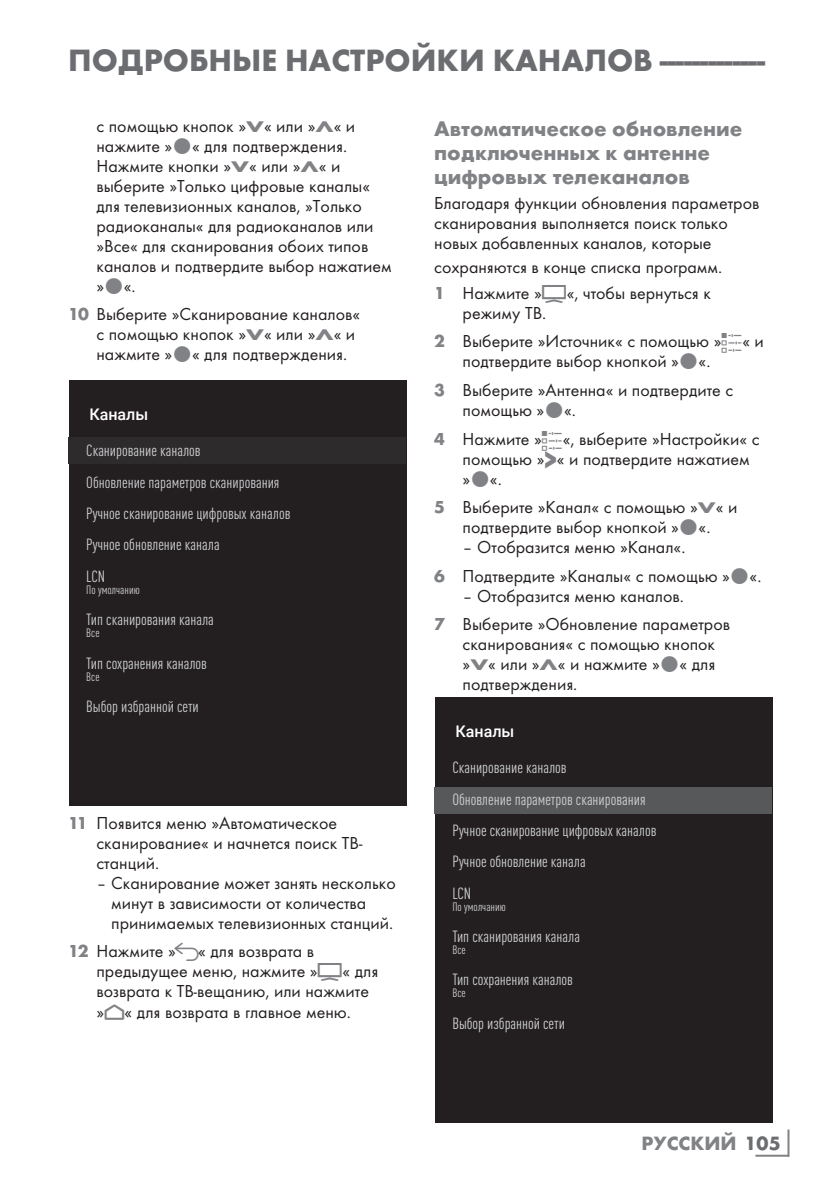
<style>
.page{position:relative;width:840px;height:1191px;background:#fff}
.page>*{position:absolute;margin:0;border:0;box-sizing:border-box;transform-origin:0 0}
.t1{font:700 32px "Futura TOT";color:#6c6d70}
.t2{font:700 22px/24px "Futura TOT";color:#808285}
.t3{font:700 20px "Futura TOT";color:#808285}
.t4{font:18px/20px "Futura TOT Boo";color:#231f20}
.t5{font:condensed 16px/31.4px "DIN Pro";color:#d1d2d4}
.t6{font:500 16px "Roboto";color:#fff}
.t7{font:condensed 12px "DIN Pro";color:#d1d2d4}
.s1{font-family:"Futura TOT";font-weight:700;font-size:16px;color:#808285}
.s2{font-family:"Futura TOT";font-weight:700;color:#808285}
.s3{font-family:"Arcelik TS9 Android";font-size:20px;color:#808285}
.s4{font-family:"Arcelik TS9 Android";font-size:32px;color:#808285}
.s5{font-family:"Arcelik TS9 Android";font-size:24px;color:#808285}
.s6{font-family:"Futura TOT";font-weight:700;font-size:27.2px;color:#808285}
.s7{color:#6c6d70}
</style>
<div class="page">
<hr style="left:787px;top:1129px;width:2px;height:27px;background:#808285">
<hr style="left:755px;top:1154px;width:33px;height:2px;background:#808285">
<div style="left:69px;top:380px;width:337px;height:425px;background:#231f20"></div>
<div style="left:68px;top:437px;width:337px;height:27px;background:#2e2b2c"></div>
<div style="left:434px;top:697px;width:338px;height:425px;background:#231f20"></div>
<div style="left:434px;top:787px;width:337px;height:26px;background:#57585a"></div>
<h1 class="t1" style="left:68px;top:40px;width:698px">ПОДРОБНЫЕ НАСТРОЙКИ КАНАЛОВ--------------</h1>
<p class="t4" style="left:96px;top:115px;width:296px">с помощью кнопок »<span class="s1">V</span>« или »<span class="s1">Λ</span>« и нажмите » « для подтверждения.<br>Нажмите кнопки »<span class="s1">V</span>« или »<span class="s1">Λ</span>« и выберите »Только цифровые каналы« для телевизионных каналов, »Только радиоканалы« для радиоканалов или »Все« для сканирования обоих типов каналов и подтвердите выбор нажатием » «.</p>
<p class="t4" style="left:96px;top:304px;width:265px;text-indent:-28px"><span class="s2">10</span> Выберите »Сканирование каналов« с помощью кнопок »<span class="s1">V</span>« или »<span class="s1">Λ</span>« и нажмите » « для подтверждения.</p>
<p class="t6" style="left:89px;top:403px;width:60px">Каналы</p>
<p class="t5" style="left:86px;top:434px;width:205px">Сканирование каналов<br>Обновление параметров сканирования<br>Ручное сканирование цифровых каналов<br>Ручное обновление канала<br>LCN</p>
<p class="t7" style="left:86px;top:581px;width:55px">По умолчанию</p>
<p class="t5" style="left:86px;top:602px;width:129px">Тип сканирования канала</p>
<p class="t7" style="left:86px;top:624px;width:15px">Все</p>
<p class="t5" style="left:86px;top:646px;width:122px">Тип сохранения каналов</p>
<p class="t7" style="left:86px;top:667px;width:15px">Все</p>
<p class="t5" style="left:86px;top:689px;width:114px">Выбор избранной сети</p>
<p class="t4" style="left:96px;top:813px;width:267px;text-indent:-28px"><span class="s2">11</span> Появится меню »Автоматическое сканирование« и начнется поиск ТВ&shy;станций.</p>
<p class="t4" style="left:111px;top:873px;width:286px;text-indent:-15px">– Сканирование может занять несколько минут в зависимости от количества принимаемых телевизионных станций.</p>
<p class="t4" style="left:96px;top:941px;width:283px;text-indent:-28px"><span class="s2">12</span> Нажмите » <span class="s3">r</span>« для возврата в предыдущее меню, нажмите »<span class="s4">H</span>« для возврата к ТВ-вещанию, или нажмите »<span class="s5">p</span>« для возврата в главное меню.</p>
<p class="t2" style="left:434px;top:116px;width:309px">Автоматическое обновление подключенных к антенне цифровых телеканалов</p>
<p class="t4" style="left:434px;top:193px;width:326px">Благодаря функции обновления параметров сканирования выполняется поиск только новых добавленных каналов, которые</p>
<p class="t4" style="left:434px;top:254px;width:289px;line-height:25.6px">сохраняются в конце списка программ.<br><span class="s2">1</span> Нажмите »<span class="s4">H</span>«, чтобы вернуться к</p>
<p class="t4" style="left:434px;top:298px;width:331px;line-height:28.6px;text-indent:28px">режиму ТВ.<br><span class="s2">2</span> Выберите »Источник« с помощью »<span class="s5">q</span>« и</p>
<p class="t4" style="left:434px;top:347px;width:300px;line-height:28.6px;text-align:center">подтвердите выбор кнопкой » «.<br><span class="s2">3</span> Выберите »Антенна« и подтвердите с</p>
<p class="t4" style="left:434px;top:396px;width:327px;line-height:28.4px;text-indent:28px">помощью » «.<br><span class="s2">4</span> Нажмите »<span class="s5">q</span>«, выберите »Настройки« с</p>
<p class="t4" style="left:462px;top:448px;width:288px">помощью »<span class="s6">&gt;</span>« и подтвердите нажатием » «.</p>
<p class="t4" style="left:434px;top:497px;width:304px;text-align:center"><span class="s2">5</span> Выберите »Канал« с помощью »<span class="s1">V</span>« и подтвердите выбор кнопкой » «.</p>
<p class="t4" style="left:434px;top:532px;width:328px;line-height:28.6px;text-indent:28px">– Отобразится меню »Канал«.<br><span class="s2">6</span> Подтвердите »Каналы« с помощью » «.</p>
<p class="t4" style="left:434px;top:581px;width:297px;line-height:28.6px;text-indent:28px">– Отобразится меню каналов.<br><span class="s2">7</span> Выберите »Обновление параметров</p>
<p class="t4" style="left:462px;top:634px;width:254px;text-align:justify">сканирования« с помощью кнопок »<span class="s1">V</span>« или »<span class="s1">Λ</span>« и нажмите » « для подтверждения.</p>
<p class="t6" style="left:455px;top:720px;width:60px">Каналы</p>
<p class="t5" style="left:452px;top:750px;width:205px">Сканирование каналов<br>Обновление параметров сканирования<br>Ручное сканирование цифровых каналов<br>Ручное обновление канала<br>LCN</p>
<p class="t7" style="left:452px;top:897px;width:55px">По умолчанию</p>
<p class="t5" style="left:452px;top:919px;width:129px">Тип сканирования канала</p>
<p class="t7" style="left:452px;top:941px;width:15px">Все</p>
<p class="t5" style="left:452px;top:962px;width:122px">Тип сохранения каналов</p>
<p class="t7" style="left:452px;top:984px;width:15px">Все</p>
<p class="t5" style="left:452px;top:1006px;width:114px">Выбор избранной сети</p>
<p class="t3" style="left:641px;top:1131px;width:141px">РУССКИЙ <span class="s7">105</span></p>
</div>
